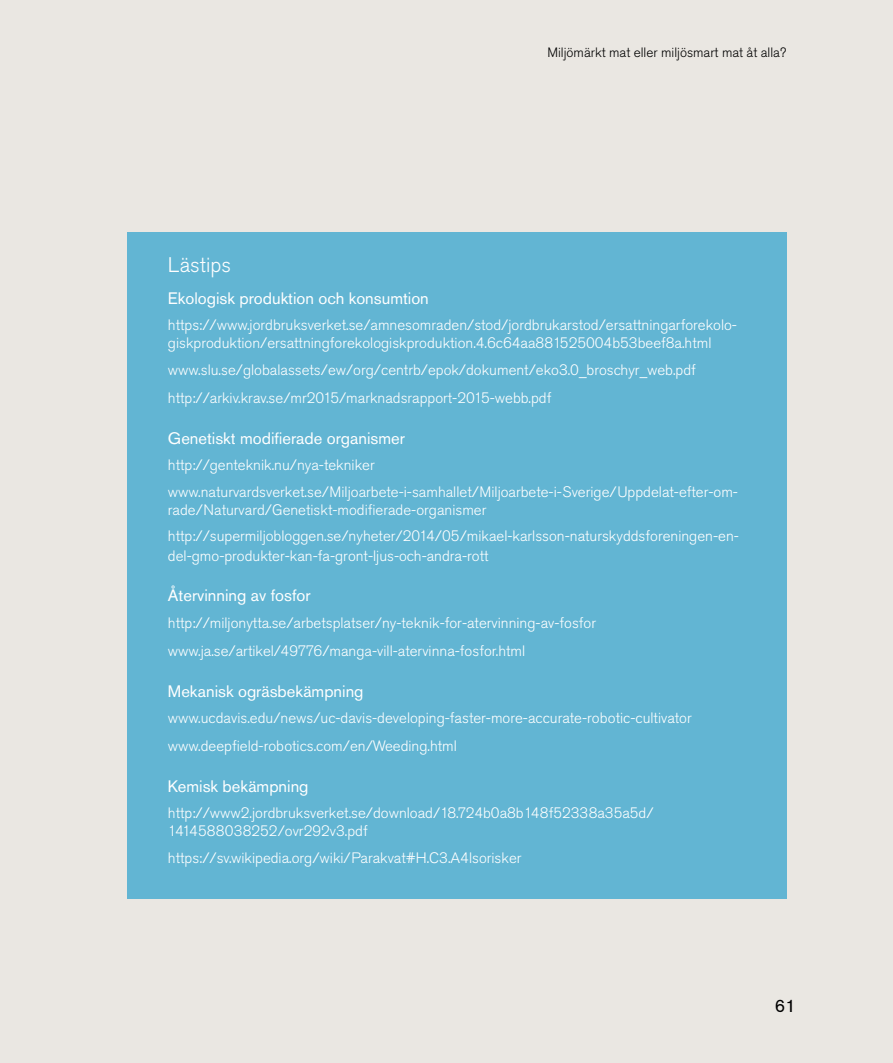
<style>
.page{position:relative;width:893px;height:1063px;background:#eae7e2}
.page>*{position:absolute;margin:0;border:0;box-sizing:border-box;transform-origin:0 0}
.t1{font:300 21px "Akzidenz Grotesk Std";color:#fff}
.t2{font:18px "Akzidenz Grotesk Std";color:#000}
.t3{font:16.5px "Akzidenz Grotesk Std";color:#fff}
.t4{font:300 15px/28px "Akzidenz Grotesk Std";color:#fff}
.t5{font:300 13.5px "Akzidenz Grotesk Std";color:#000}
</style>
<div class="page">
<div style="left:128px;top:232px;width:659px;height:667px;background:#62b5d3"></div>
<p class="t5" style="left:547px;top:45px;width:240px">Miljömärkt mat eller miljösmart mat åt alla?</p>
<h1 class="t1" style="left:168px;top:253px;width:64px">Lästips</h1>
<p class="t3" style="left:168px;top:288px;width:262px">Ekologisk produktion och konsumtion</p>
<p class="t4" style="left:168px;top:316px;width:571px;line-height:18px">https://www.jordbruksverket.se/amnesomraden/stod/jordbrukarstod/ersattningarforekolo&shy;giskproduktion/ersattningforekologiskproduktion.4.6c64aa881525004b53beef8a.html</p>
<p class="t4" style="left:168px;top:356px;width:529px">www.slu.se/globalassets/ew/org/centrb/epok/dokument/eko3.0_broschyr_web.pdf http://arkiv.krav.se/mr2015/marknadsrapport-2015-webb.pdf</p>
<p class="t3" style="left:168px;top:428px;width:238px">Genetiskt modifierade organismer</p>
<p class="t4" style="left:168px;top:452px;width:572px;line-height:26.5px">http://genteknik.nu/nya-tekniker www.naturvardsverket.se/Miljoarbete-i-samhallet/Miljoarbete-i-Sverige/Uppdelat-efter-om-</p>
<p class="t4" style="left:168px;top:496px;width:572px;line-height:26.5px">rade/Naturvard/Genetiskt-modifierade-organismer http://supermiljobloggen.se/nyheter/2014/05/mikael-karlsson-naturskyddsforeningen-en-</p>
<p class="t4" style="left:168px;top:542px;width:322px">del-gmo-produkter-kan-fa-gront-ljus-och-andra-rott</p>
<p class="t3" style="left:168px;top:586px;width:144px">Återvinning av fosfor</p>
<p class="t4" style="left:168px;top:609px;width:430px">http://miljonytta.se/arbetsplatser/ny-teknik-for-atervinning-av-fosfor www.ja.se/artikel/49776/manga-vill-atervinna-fosfor.html</p>
<p class="t3" style="left:168px;top:681px;width:197px">Mekanisk ogräsbekämpning</p>
<p class="t4" style="left:168px;top:704px;width:525px">www.ucdavis.edu/news/uc-davis-developing-faster-more-accurate-robotic-cultivator www.deepfield-robotics.com/en/Weeding.html</p>
<p class="t3" style="left:168px;top:776px;width:142px">Kemisk bekämpning</p>
<p class="t4" style="left:168px;top:805px;width:487px;line-height:18px">http://www2.jordbruksverket.se/download/18.724b0a8b148f52338a35a5d/<br>1414588038252/ovr292v3.pdf</p>
<p class="t4" style="left:168px;top:844px;width:355px">https://sv.wikipedia.org/wiki/Parakvat#H.C3.A4lsorisker</p>
<p class="t2" style="left:775px;top:995px;width:22px">61</p>
</div>
